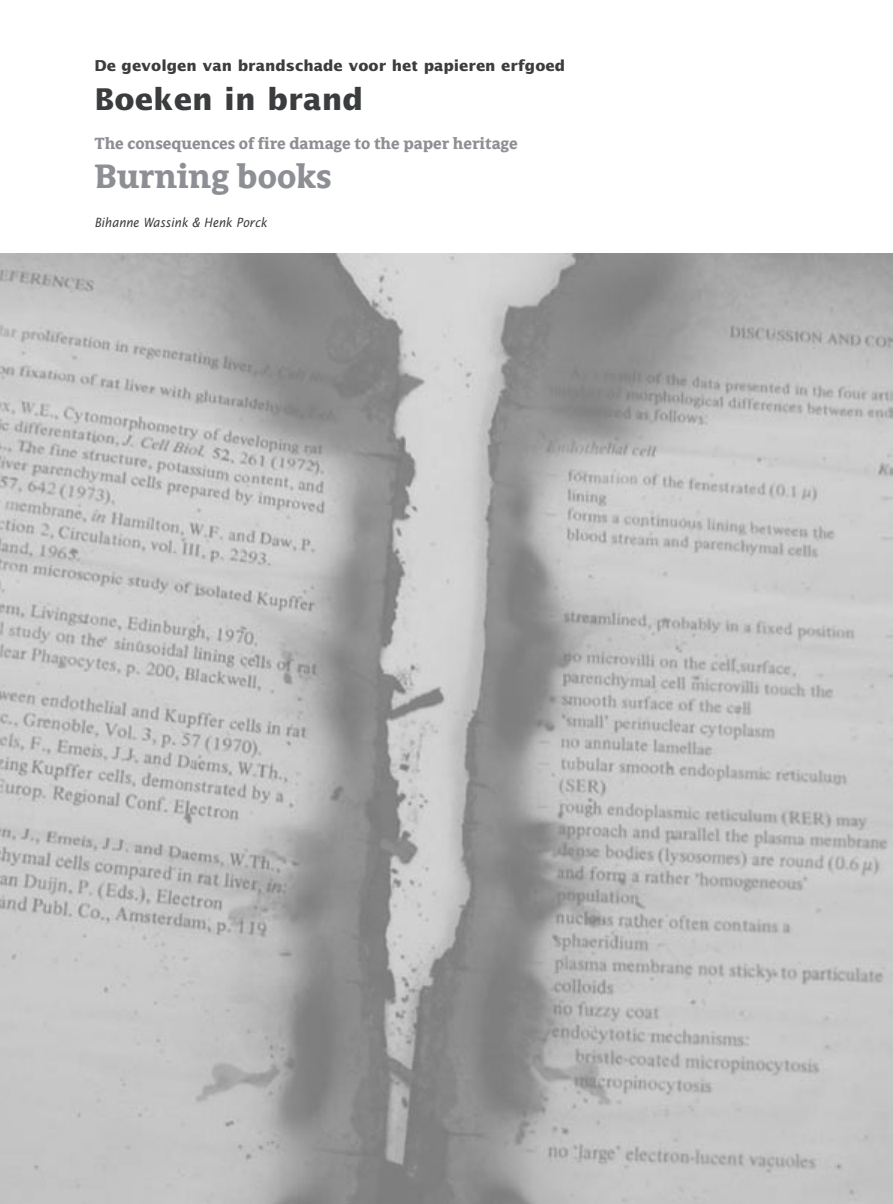
<style>
.page{position:relative;width:893px;height:1204px;background:#fff}
.page>*{position:absolute;margin:0;border:0;box-sizing:border-box;transform-origin:0 0}
.t1{font:700 37.5px "Avance";color:#8d8f94}
.t2{font:700 30px "Lucida Sans";color:#3b3c3d}
.t3{font:700 18px "Avance";color:#8d8f94}
.t4{font:700 15px "Lucida Sans";color:#3b3c3d}
.t5{font:italic 12.75px "Lucida Sans";color:#3b3c3d;scale:.9 1}
</style>
<div class="page">
<img style="left:0;top:254px;width:893px;height:949px">
<p class="t4" style="left:94px;top:56px;width:472px">De gevolgen van brandschade voor het papieren erfgoed</p>
<h2 class="t2" style="left:94px;top:81px;width:270px">Boeken in brand</h2>
<p class="t3" style="left:94px;top:133px;width:425px">The consequences of fire damage to the paper heritage</p>
<h1 class="t1" style="left:94px;top:156px;width:239px">Burning books</h1>
<p class="t5" style="left:94px;top:214px;width:193px">Bihanne Wassink &amp; Henk Porck</p>
</div>
